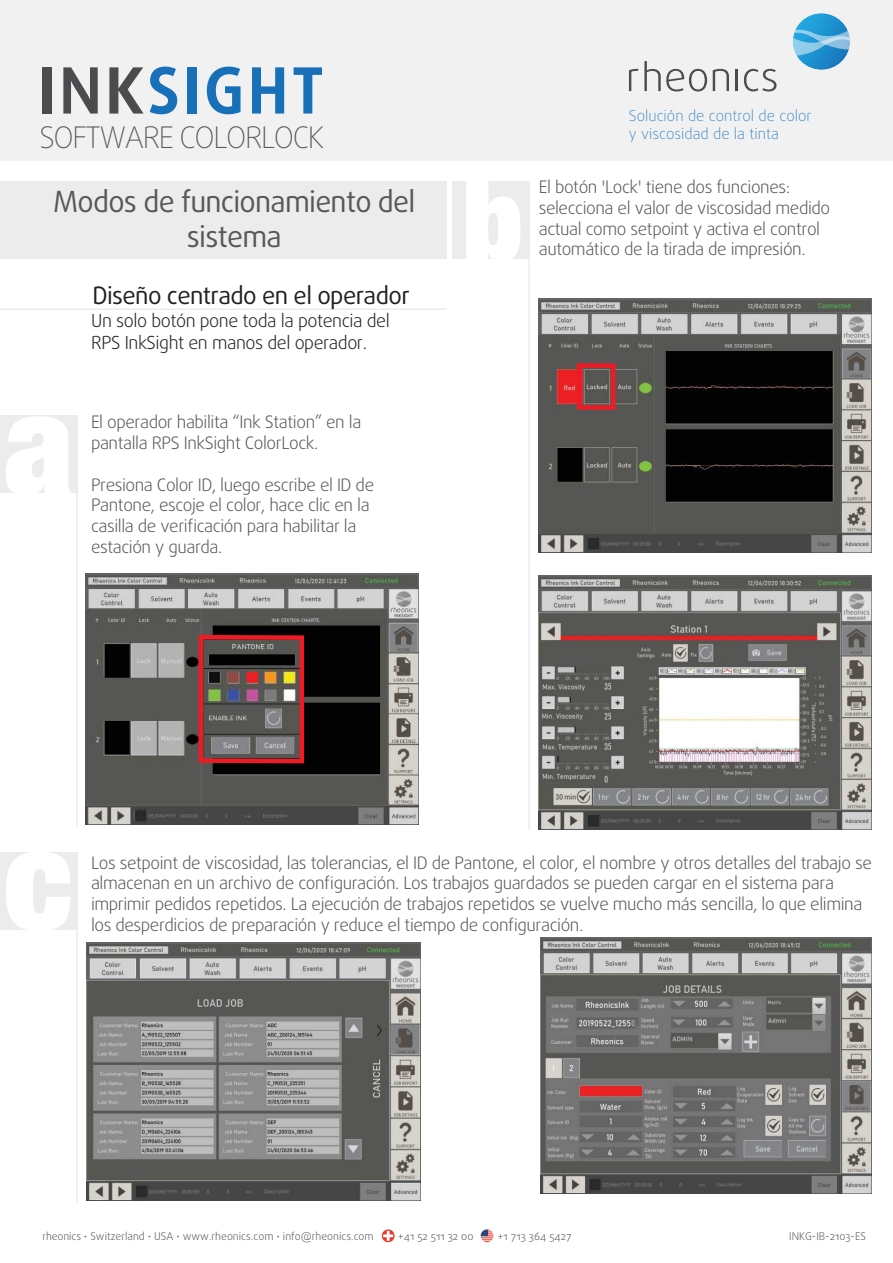
<style>
.page{position:relative;width:893px;height:1263px;background:#fff}
.page>*{position:absolute;margin:0;border:0;box-sizing:border-box;transform-origin:0 0}
.t1{font:700 63.75px "Daxline Pro";letter-spacing:.05em;color:#1870b8}
.t2{font:100 29.7px "Daxline Pro";letter-spacing:-.05em;color:#57585a}
.t3{font:29.25px/35.1px "Daxline Pro";letter-spacing:-.025em;color:#57585a;text-align:center}
.t4{font:24px "Daxline Pro";letter-spacing:-.025em;color:#221f1f}
.t5{font:300 18px/22.5px "Daxline Pro";letter-spacing:-.025em;color:#221f1f}
.t6{font:300 17.25px/20.7px "Daxline Pro";letter-spacing:-.025em;color:#57585a}
.t7{font:100 14.85px/17.9px "Daxline Pro";color:#1775bb}
.t8{font:300 10.65px "Daxline Pro";color:#57585a}
.s1{color:#4c4c4e}
</style>
<div class="page">
<img style="left:85px;top:573px;width:334px;height:252px">
<div style="left:0;top:181px;width:446px;height:77px;background:#ececed"></div>
<hr style="left:76px;top:416px;width:2px;height:410px;background:#ececed">
<hr style="left:76px;top:855px;width:2px;height:347px;background:#ececed">
<hr style="left:528px;top:181px;width:2px;height:649px;background:#ececed">
<svg style="left:480px;top:1229px;width:14px;height:14px"></svg>
<svg style="left:381px;top:1229px;width:14px;height:14px"></svg>
<img style="left:541px;top:938px;width:331px;height:256px">
<img style="left:87px;top:942px;width:333px;height:258px">
<img style="left:538px;top:298px;width:334px;height:254px">
<img style="left:538px;top:575px;width:334px;height:254px">
<div style="left:0;top:0;width:893px;height:161px;background:#f1f1f2"></div>
<div style="left:0;top:416px;width:77px;height:77px;background:#ececed"></div>
<div style="left:452px;top:181px;width:77px;height:77px;background:#ececed"></div>
<div style="left:0;top:853px;width:77px;height:77px;background:#ececed"></div>
<img style="left:795px;top:13px;width:53px;height:57px">
<svg style="left:793px;top:30px;width:57px;height:26px"></svg>
<svg style="left:629px;top:69px;width:9px;height:22px"></svg>
<svg style="left:713px;top:69px;width:16px;height:22px"></svg>
<hr style="left:736px;top:69px;width:2px;height:22px;background:#4c4c4e">
<svg style="left:744px;top:69px;width:32px;height:22px"></svg>
<svg style="left:644px;top:61px;width:63px;height:30px"></svg>
<hr style="left:0;top:308px;width:446px;height:2px;background:#ececed">
<svg style="left:199px;top:635px;width:105px;height:128px;background:#75524f"></svg>
<svg style="left:577px;top:363px;width:39px;height:47px;background:#974445"></svg>
<h1 class="t1" style="left:38px;top:63px;width:287px"><span class="s1">INK</span>SIGHT</h1>
<h2 class="t2" style="left:40px;top:120px;width:286px">SOFTWARE COLORLOCK</h2>
<h3 class="t3" style="left:53px;top:186px;width:364px">Modos de funcionamiento del sistema</h3>
<h3 class="t4" style="left:92px;top:285px;width:319px">Diseño centrado en el operador</h3>
<p class="t5" style="left:91px;top:311px;width:300px">Un solo botón pone toda la potencia del<br>RPS InkSight en manos del operador.</p>
<p class="t6" style="left:91px;top:413px;width:272px">El operador habilita “Ink Station” en la pantalla RPS InkSight ColorLock.</p>
<p class="t6" style="left:91px;top:475px;width:285px">Presiona Color ID, luego escribe el ID de Pantone, escoje el color, hace clic en la casilla de verificación para habilitar la estación y guarda.</p>
<p class="t7" style="left:629px;top:107px;width:184px">Solución de control de color y viscosidad de la tinta</p>
<p class="t6" style="left:539px;top:178px;width:293px">El botón 'Lock' tiene dos funciones: selecciona el valor de viscosidad medido actual como setpoint y activa el control automático de la tirada de impresión.</p>
<p class="t6" style="left:91px;top:853px;width:782px">Los setpoint de viscosidad, las tolerancias, el ID de Pantone, el color, el nombre y otros detalles del trabajo se almacenan en un archivo de configuración. Los trabajos guardados se pueden cargar en el sistema para imprimir pedidos repetidos. La ejecución de trabajos repetidos se vuelve mucho más sencilla, lo que elimina los desperdicios de preparación y reduce el tiempo de configuración.</p>
<p class="t8" style="left:43px;top:1231px;width:333px">rheonics • Switzerland • USA • www.rheonics.com • info@rheonics.com</p>
<p class="t8" style="left:398px;top:1231px;width:77px">+41 52 511 32 00</p>
<p class="t8" style="left:497px;top:1231px;width:76px">+1 713 364 5427</p>
<p class="t8" style="left:789px;top:1231px;width:78px">INKG-IB-2103-ES</p>
</div>
